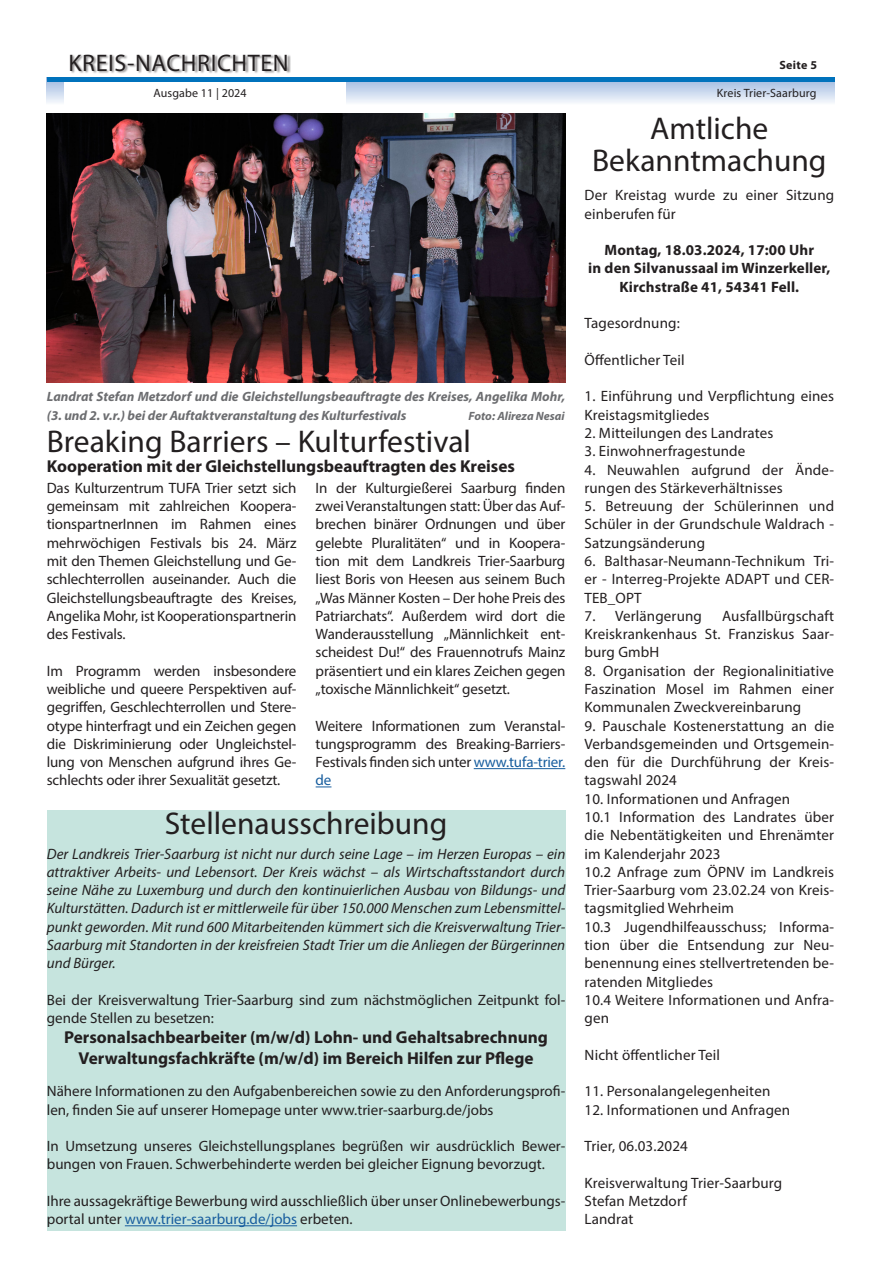
<style>
.page{position:relative;width:881px;height:1263px;background:#fff}
.page>*{position:absolute;margin:0;border:0;box-sizing:border-box;transform-origin:0 0}
.Headline{font:31.5px "Myriad Pro";color:#231f20}
.t1{font:24px "Myriad Pro";letter-spacing:.025em;color:#231f20}
.Subline{font:700 17.25px "Myriad Pro";color:#231f20}
.Fließtext{font:15px/18.3px "Myriad Pro";letter-spacing:.005em;color:#231f20;text-align:justify}
.Fließtext-2{font:italic 15px/18.3px "Myriad Pro";color:#231f20;text-align:justify}
.Fließtext-3{font:700 15px/18.3px "Myriad Pro";letter-spacing:.01em;color:#231f20;text-align:center}
.Bilduntertitel{font:italic 700 13.5px/18.3px "Myriad Pro";color:#6c6d70}
.t2{font:12px "Myriad Pro";letter-spacing:.01em;color:#231f20}
.Bilduntertitel-2{font:italic 700 12px "Myriad Pro";color:#6c6d70}
.t3{font:700 12px "Myriad Pro";letter-spacing:.025em;color:#231f20}
.s1{color:#175d9e}
</style>
<div class="page">
<svg style="left:47px;top:82px;width:786px;height:21px;background:#cedbef"></svg>
<div style="left:64px;top:0;width:281px;height:113px;background:#fff"></div>
<div style="left:71px;top:54px;width:220px;height:20px;background:#231f20;opacity:.5"></div>
<hr style="left:47px;top:78px;width:786px;height:4px;background:#0072bc">
<img style="left:47px;top:113px;width:518px;height:270px">
<div style="left:47px;top:811px;width:518px;height:420px;background:#c6e4de"></div>
<hr style="left:125px;top:1225px;width:172px;height:1px;background:#175d9e">
<hr style="left:473px;top:768px;width:92px;height:1px;background:#175d9e">
<svg style="left:315px;top:786px;width:16px;height:1px"></svg>
<h2 class="t1" style="left:68px;top:48px;width:221px">KREIS-NACHRICHTEN</h2>
<p class="t2" style="left:153px;top:86px;width:95px">Ausgabe 11 | 2024</p>
<p class="Bilduntertitel" style="left:47px;top:387px;width:520px">Landrat Stefan Metzdorf und die Gleichstellungsbeauftragte des Kreises, Angelika Mohr, (3. und 2. v.r.) bei der Auftaktveranstaltung des Kulturfestivals</p>
<p class="Bilduntertitel-2" style="left:468px;top:408px;width:98px">Foto: Alireza Nesai</p>
<p class="Headline" style="left:47px;top:422px;width:425px">Breaking Barriers – Kulturfestival</p>
<p class="Subline" style="left:47px;top:455px;width:469px">Kooperation mit der Gleichstellungsbeauftragten des Kreises</p>
<p class="Fließtext" style="left:315px;top:478px;width:251px">In der Kulturgießerei Saarburg finden zwei Veranstaltungen statt: Über das Auf&shy;brechen binärer Ordnungen und über gelebte Pluralitäten“ und in Koopera&shy;tion mit dem Landkreis Trier-Saarburg liest Boris von Heesen aus seinem Buch „Was Männer Kosten – Der hohe Preis des Patriarchats“. Außerdem wird dort die Wanderausstellung „Männlichkeit ent&shy;scheidest Du!“ des Frauennotrufs Mainz präsentiert und ein klares Zeichen gegen „toxische Männlichkeit“ gesetzt.</p>
<p class="Fließtext" style="left:315px;top:716px;width:251px">Weitere Informationen zum Veranstal&shy;tungsprogramm des Breaking-Barriers-Festivals finden sich unter <span class="s1">www.tufa-trier. de</span></p>
<p class="Fließtext" style="left:47px;top:478px;width:251px">Das Kulturzentrum TUFA Trier setzt sich gemeinsam mit zahlreichen Koopera&shy;tionspartnerInnen im Rahmen eines mehrwöchigen Festivals bis 24. März mit den Themen Gleichstellung und Ge&shy;schlechterrollen auseinander. Auch die Gleichstellungsbeauftragte des Kreises, Angelika Mohr, ist Kooperationspartnerin des Festivals.</p>
<p class="Fließtext" style="left:47px;top:661px;width:251px">Im Programm werden insbesondere weibliche und queere Perspektiven auf&shy;gegriffen, Geschlechterrollen und Stere&shy;otype hinterfragt und ein Zeichen gegen die Diskriminierung oder Ungleichstel&shy;lung von Menschen aufgrund ihres Ge&shy;schlechts oder ihrer Sexualität gesetzt.</p>
<p class="Headline" style="left:165px;top:804px;width:284px">Stellenausschreibung</p>
<p class="Fließtext-2" style="left:47px;top:844px;width:520px">Der Landkreis Trier-Saarburg ist nicht nur durch seine Lage – im Herzen Europas – ein attraktiver Arbeits- und Lebensort. Der Kreis wächst – als Wirtschaftsstandort durch seine Nähe zu Luxemburg und durch den kontinuierlichen Ausbau von Bildungs- und Kulturstätten. Dadurch ist er mittlerweile für über 150.000 Menschen zum Lebensmittel&shy;punkt geworden. Mit rund 600 Mitarbeitenden kümmert sich die Kreisverwaltung Trier-Saarburg mit Standorten in der kreisfreien Stadt Trier um die Anliegen der Bürgerinnen und Bürger.</p>
<p class="Fließtext" style="left:47px;top:990px;width:520px">Bei der Kreisverwaltung Trier-Saarburg sind zum nächstmöglichen Zeitpunkt fol&shy;gende Stellen zu besetzen:</p>
<p class="Subline" style="left:64px;top:1026px;width:485px">Personalsachbearbeiter (m/w/d) Lohn- und Gehaltsabrechnung</p>
<p class="Subline" style="left:78px;top:1046px;width:456px">Verwaltungsfachkräfte (m/w/d) im Bereich Hilfen zur Pflege</p>
<p class="Fließtext" style="left:47px;top:1082px;width:520px">Nähere Informationen zu den Aufgabenbereichen sowie zu den Anforderungsprofi&shy;len, finden Sie auf unserer Homepage unter www.trier-saarburg.de/jobs</p>
<p class="Fließtext" style="left:47px;top:1137px;width:520px">In Umsetzung unseres Gleichstellungsplanes begrüßen wir ausdrücklich Bewer&shy;bungen von Frauen. Schwerbehinderte werden bei gleicher Eignung bevorzugt.</p>
<p class="Fließtext" style="left:47px;top:1191px;width:520px">Ihre aussagekräftige Bewerbung wird ausschließlich über unser Onlinebewerbungs&shy;portal unter <span class="s1">www.trier-saarburg.de/jobs</span> erbeten.</p>
<p class="t3" style="left:779px;top:57px;width:39px">Seite 5</p>
<p class="t2" style="left:716px;top:86px;width:101px">Kreis Trier-Saarburg</p>
<p class="Headline" style="left:650px;top:109px;width:119px">Amtliche</p>
<p class="Headline" style="left:592px;top:141px;width:236px">Bekanntmachung</p>
<p class="Fließtext" style="left:584px;top:186px;width:251px">Der Kreistag wurde zu einer Sitzung einberufen für</p>
<p class="Fließtext-3" style="left:604px;top:240px;width:211px">Montag, 18.03.2024, 17:00 Uhr</p>
<p class="Fließtext-3" style="left:588px;top:259px;width:243px">in den Silvanussaal im Winzerkeller,<br>Kirchstraße 41, 54341 Fell.</p>
<p class="Fließtext" style="left:584px;top:314px;width:97px">Tagesordnung:</p>
<p class="Fließtext" style="left:584px;top:350px;width:102px">Öffentlicher Teil</p>
<p class="Fließtext" style="left:584px;top:387px;width:251px">1. Einführung und Verpflichtung eines<br>Kreistagsmitgliedes</p>
<p class="Fließtext" style="left:584px;top:424px;width:190px">2. Mitteilungen des Landrates</p>
<p class="Fließtext" style="left:584px;top:442px;width:162px">3. Einwohnerfragestunde</p>
<p class="Fließtext" style="left:584px;top:460px;width:251px">4. Neuwahlen aufgrund der Ände&shy;rungen des Stärkeverhältnisses</p>
<p class="Fließtext" style="left:584px;top:497px;width:251px">5. Betreuung der Schülerinnen und Schüler in der Grundschule Waldrach - Satzungsänderung</p>
<p class="Fließtext" style="left:584px;top:552px;width:251px">6. Balthasar-Neumann-Technikum Tri&shy;er - Interreg-Projekte ADAPT und CER-TEB_OPT</p>
<p class="Fließtext" style="left:584px;top:606px;width:119px">7. Verlängerung</p>
<p class="Fließtext" style="left:584px;top:606px;width:251px;text-indent:137px">Ausfallbürgschaft Kreiskrankenhaus St. Franziskus Saar&shy;burg GmbH</p>
<p class="Fließtext" style="left:584px;top:661px;width:251px">8. Organisation der Regionalinitiative Faszination Mosel im Rahmen einer Kommunalen Zweckvereinbarung</p>
<p class="Fließtext" style="left:584px;top:716px;width:251px">9. Pauschale Kostenerstattung an die Verbandsgemeinden und Ortsgemein&shy;den für die Durchführung der Kreis&shy;tagswahl 2024</p>
<p class="Fließtext" style="left:584px;top:789px;width:207px">10. Informationen und Anfragen</p>
<p class="Fließtext" style="left:584px;top:807px;width:251px">10.1 Information des Landrates über die Nebentätigkeiten und Ehrenämter im Kalenderjahr 2023</p>
<p class="Fließtext" style="left:584px;top:862px;width:251px">10.2 Anfrage zum ÖPNV im Landkreis Trier-Saarburg vom 23.02.24 von Kreis&shy;tagsmitglied Wehrheim</p>
<p class="Fließtext" style="left:584px;top:917px;width:251px">10.3 Jugendhilfeausschuss; Informa&shy;tion über die Entsendung zur Neu&shy;benennung eines stellvertretenden be&shy;ratenden Mitgliedes</p>
<p class="Fließtext" style="left:584px;top:990px;width:251px">10.4 Weitere Informationen und Anfra&shy;gen</p>
<p class="Fließtext" style="left:584px;top:1045px;width:137px">Nicht öffentlicher Teil</p>
<p class="Fließtext" style="left:584px;top:1082px;width:187px">11. Personalangelegenheiten</p>
<p class="Fließtext" style="left:584px;top:1100px;width:207px">12. Informationen und Anfragen</p>
<p class="Fließtext" style="left:584px;top:1137px;width:105px">Trier, 06.03.2024</p>
<p class="Fließtext" style="left:584px;top:1173px;width:199px">Kreisverwaltung Trier-Saarburg</p>
<p class="Fließtext" style="left:584px;top:1191px;width:104px">Stefan Metzdorf</p>
<p class="Fließtext" style="left:584px;top:1210px;width:50px">Landrat</p>
</div>
